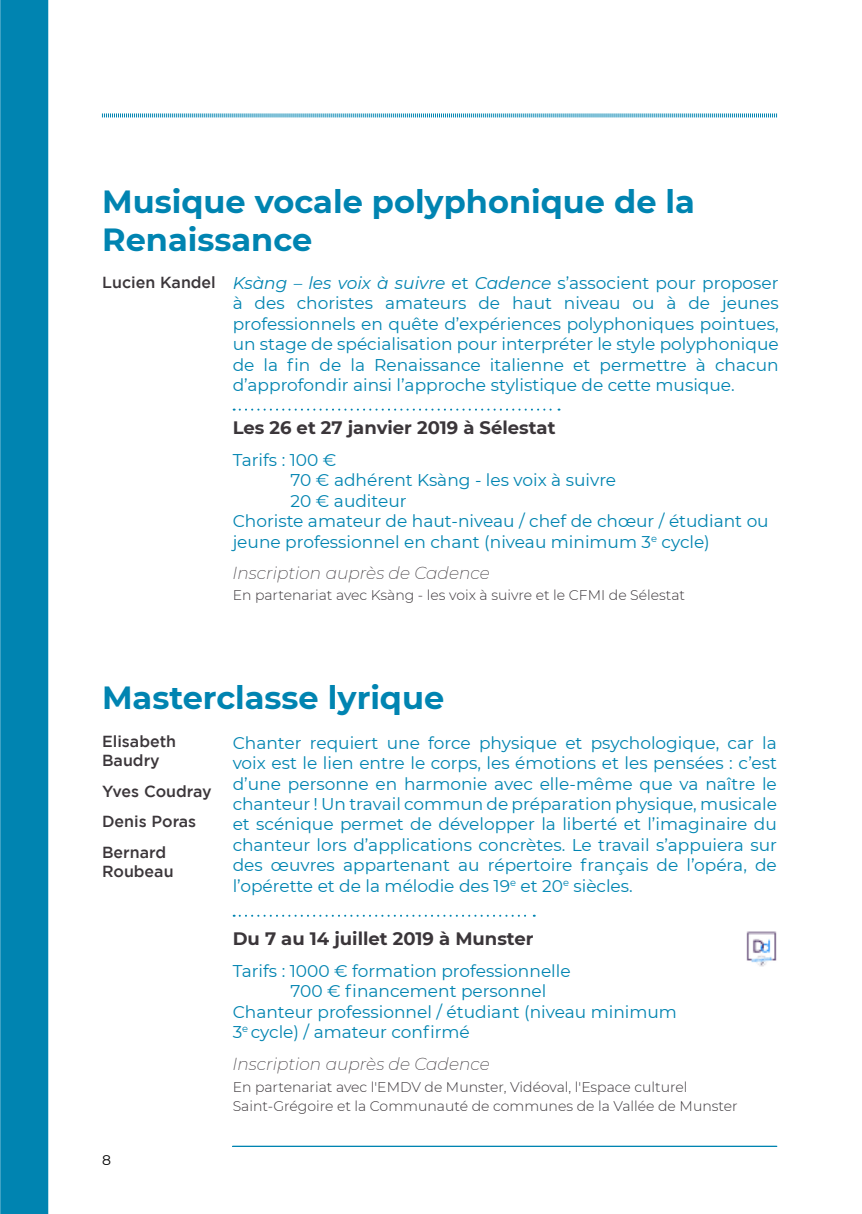
<style>
.page{position:relative;width:862px;height:1214px;background:#fff}
.page>*{position:absolute;margin:0;border:0;box-sizing:border-box;transform-origin:0 0}
.t1{font:700 32px/38.4px "Montserrat";color:#0084b1}
.t2{font:700 18px "Montserrat";color:#3b363a}
.t3{font:17px/20.4px "Montserrat";color:#0084b1;text-align:justify}
.t4{font:italic 200 17px "Montserrat";color:#3b363a}
.t5{font:500 16px/30.6px "Gotham";color:#3b363a}
.t6{font:300 14px/19.2px "Montserrat";color:#3b363a}
.t7{font:14px "Montserrat";color:#000}
.s1{font-style:italic}
</style>
<div class="page">
<div style="left:0;top:0;width:48px;height:1213px;background:#0084b1"></div>
<svg style="left:102px;top:113px;width:675px;height:5px;background:#99cddf"></svg>
<img style="left:746px;top:931px;width:31px;height:36px">
<svg style="left:234px;top:408px;width:325px;height:2px"></svg>
<svg style="left:234px;top:914px;width:301px;height:2px"></svg>
<svg style="left:232px;top:1145px;width:545px;height:1px"></svg>
<h1 class="t1" style="left:102px;top:180px;width:594px">Musique vocale polyphonique de la<br>Renaissance</h1>
<p class="t3" style="left:233px;top:272px;width:547px"><span class="s1">Ksàng – les voix à suivre</span> et <span class="s1">Cadence</span> s’associent pour proposer à des choristes amateurs de haut niveau ou à de jeunes professionnels en quête d’expériences polyphoniques pointues, un stage de spécialisation pour interpréter le style polyphonique de la fin de la Renaissance italienne et permettre à chacun d’approfondir ainsi l’approche stylistique de cette musique.</p>
<p class="t2" style="left:233px;top:415px;width:324px">Les 26 et 27 janvier 2019 à Sélestat</p>
<p class="t3" style="left:233px;top:449px;width:105px">Tarifs : 100 €</p>
<p class="t3" style="left:290px;top:469px;width:327px">70 € adhérent Ksàng - les voix à suivre</p>
<p class="t3" style="left:290px;top:490px;width:118px">20 € auditeur</p>
<p class="t3" style="left:233px;top:510px;width:537px">Choriste amateur de haut-niveau / chef de chœur / étudiant ou</p>
<p class="t3" style="left:233px;top:530px;width:479px">jeune professionnel en chant (niveau minimum 3<sup>e</sup> cycle)</p>
<p class="t4" style="left:233px;top:562px;width:259px">Inscription auprès de Cadence</p>
<p class="t6" style="left:233px;top:584px;width:454px">En partenariat avec Ksàng - les voix à suivre et le CFMI de Sélestat</p>
<p class="t5" style="left:102px;top:267px;width:115px">Lucien Kandel</p>
<h1 class="t1" style="left:102px;top:677px;width:344px">Masterclasse lyrique</h1>
<p class="t3" style="left:233px;top:731px;width:546px">Chanter requiert une force physique et psychologique, car la voix est le lien entre le corps, les émotions et les pensées : c’est d’une personne en harmonie avec elle-même que va naître le chanteur ! Un travail commun de préparation physique, musicale et scénique permet de développer la liberté et l’imaginaire du chanteur lors d’applications concrètes. Le travail s’appuiera sur des œuvres appartenant au répertoire français de l’opéra, de l’opérette et de la mélodie des 19<sup>e</sup> et 20<sup>e</sup> siècles.</p>
<p class="t2" style="left:233px;top:925px;width:302px">Du 7 au 14 juillet 2019 à Munster</p>
<p class="t3" style="left:233px;top:959px;width:339px">Tarifs : 1000 € formation professionnelle</p>
<p class="t3" style="left:290px;top:980px;width:257px">700 € financement personnel</p>
<p class="t3" style="left:233px;top:1000px;width:446px">Chanteur professionnel / étudiant (niveau minimum</p>
<p class="t3" style="left:233px;top:1020px;width:238px">3<sup>e</sup> cycle) / amateur confirmé</p>
<p class="t4" style="left:233px;top:1052px;width:259px">Inscription auprès de Cadence</p>
<p class="t6" style="left:233px;top:1077px;width:506px">En partenariat avec l'EMDV de Munster, Vidéoval, l'Espace culturel<br>Saint-Grégoire et la Communauté de communes de la Vallée de Munster</p>
<p class="t5" style="left:102px;top:731px;width:76px;line-height:19.2px">Elisabeth<br>Baudry</p>
<p class="t5" style="left:102px;top:775px;width:111px">Yves Coudray<br>Denis Poras<br>Bernard</p>
<p class="t5" style="left:102px;top:855px;width:73px">Roubeau</p>
<p class="t7" style="left:102px;top:1150px;width:10px">8</p>
</div>
